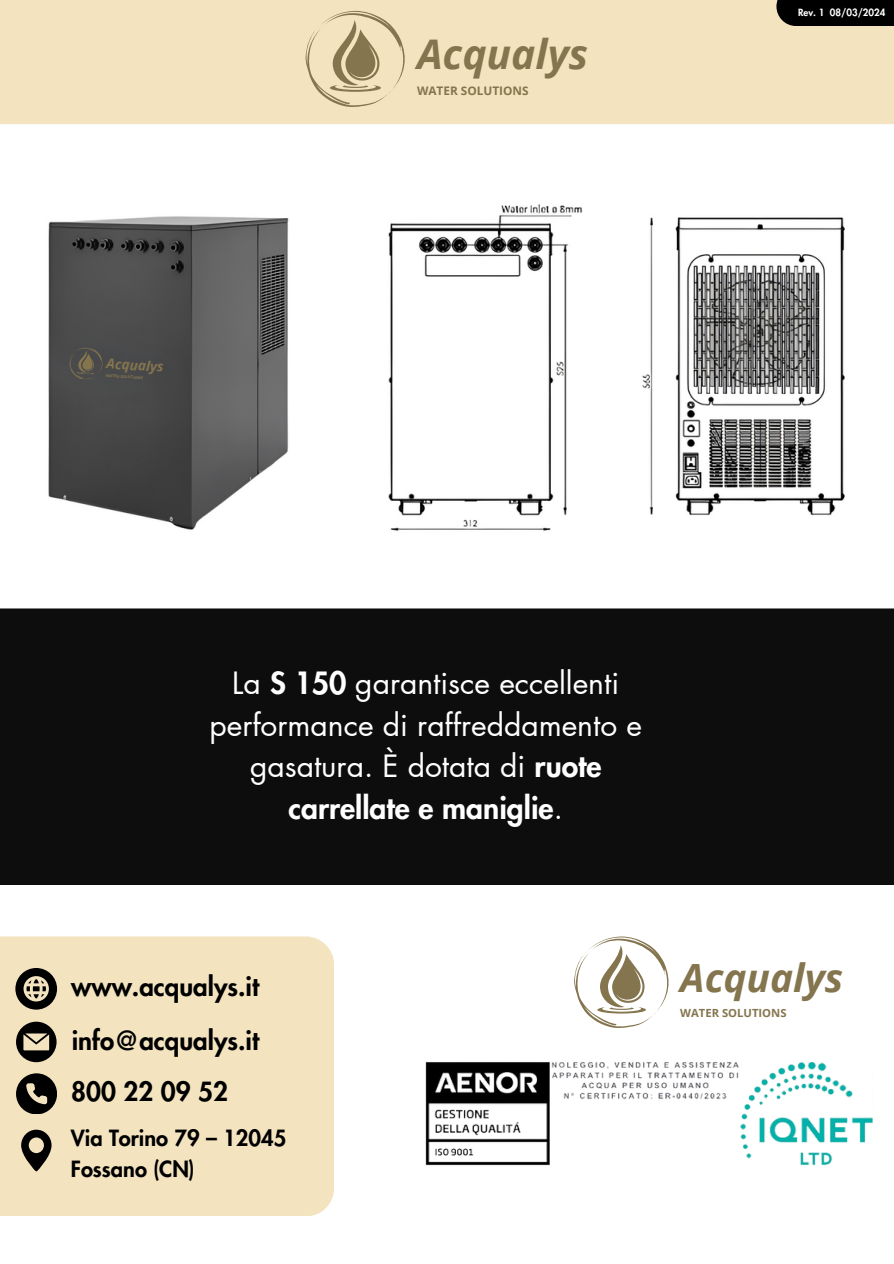
<style>
.page{position:relative;width:894px;height:1264px;background:#fff}
.page>*{position:absolute;margin:0;border:0;box-sizing:border-box;transform-origin:0 0}
.t1{font:italic 700 40.8px "Open Sans";color:#84754e}
.t2{font:italic 700 38.85px "Open Sans";color:#84754e}
.t3{font:30px/41.7px "Futura LT Pro";color:#fff;text-align:center}
.t4{font:800 25.8px "Futura LT Pro";color:#000}
.t5{font:800 21.75px/30.6px "Futura LT Pro";color:#000}
.t6{font:italic 700 13.65px "Open Sans";color:#84754e}
.t7{font:700 11.85px "Open Sans";color:#84754e}
.t8{font:700 11.25px "Open Sans";color:#84754e}
.t9{font:800 9.75px "Futura LT Pro";color:#fff}
.t10{font:700 3.9px "Open Sans";color:#84754e}
.s1{font-weight:800}
</style>
<div class="page">
<div style="left:0;top:608px;width:893px;height:277px;background:#0d0d0d"></div>
<div style="left:0;top:0;width:893px;height:124px;background:#f3e3bf"></div>
<div style="left:0;top:936px;width:333px;height:280px;background:#f3e3bf"></div>
<svg style="left:15px;top:968px;width:42px;height:41px;background:#6b6454"></svg>
<svg style="left:16px;top:1021px;width:41px;height:41px;background:#6f6757"></svg>
<svg style="left:16px;top:1073px;width:41px;height:40px;background:#4c473c"></svg>
<svg style="left:21px;top:1129px;width:31px;height:42px"></svg>
<svg style="left:305px;top:11px;width:103px;height:96px;background:#d9c9a4"></svg>
<svg style="left:574px;top:936px;width:95px;height:91px"></svg>
<img style="left:425px;top:1062px;width:447px;height:104px">
<img style="left:388px;top:204px;width:457px;height:327px">
<img style="left:48px;top:216px;width:241px;height:314px">
<svg style="left:68px;top:346px;width:37px;height:34px"></svg>
<div style="left:776px;top:0;width:117px;height:26px;background:#000"></div>
<p class="t6" style="left:107px;top:353px;width:59px;rotate:4deg">Acqualys</p>
<p class="t10" style="left:106px;top:372px;width:39px;rotate:4deg">WATER SOLUTIONS</p>
<p class="t1" style="left:417px;top:25px;width:173px">Acqualys</p>
<p class="t7" style="left:417px;top:82px;width:113px">WATER SOLUTIONS</p>
<p class="t9" style="left:798px;top:8px;width:28px">Rev. 1</p>
<h1 class="t9" style="left:829px;top:8px;width:57px">08/03/2024</h1>
<h2 class="t3" style="left:209px;top:663px;width:434px">La <span class="s1">S 150</span> garantisce eccellenti performance di raffreddamento e gasatura. È dotata di <span class="s1">ruote carrellate e maniglie</span>.</h2>
<p class="t4" style="left:71px;top:975px;width:189px">www.acqualys.it</p>
<p class="t4" style="left:72px;top:1028px;width:189px">info@acqualys.it</p>
<h1 class="t4" style="left:71px;top:1080px;width:158px">800 22 09 52</h1>
<p class="t5" style="left:71px;top:1124px;width:217px">Via Torino 79 – 12045<br>Fossano (CN)</p>
<p class="t2" style="left:680px;top:950px;width:164px">Acqualys</p>
<p class="t8" style="left:680px;top:1004px;width:108px">WATER SOLUTIONS</p>
</div>
